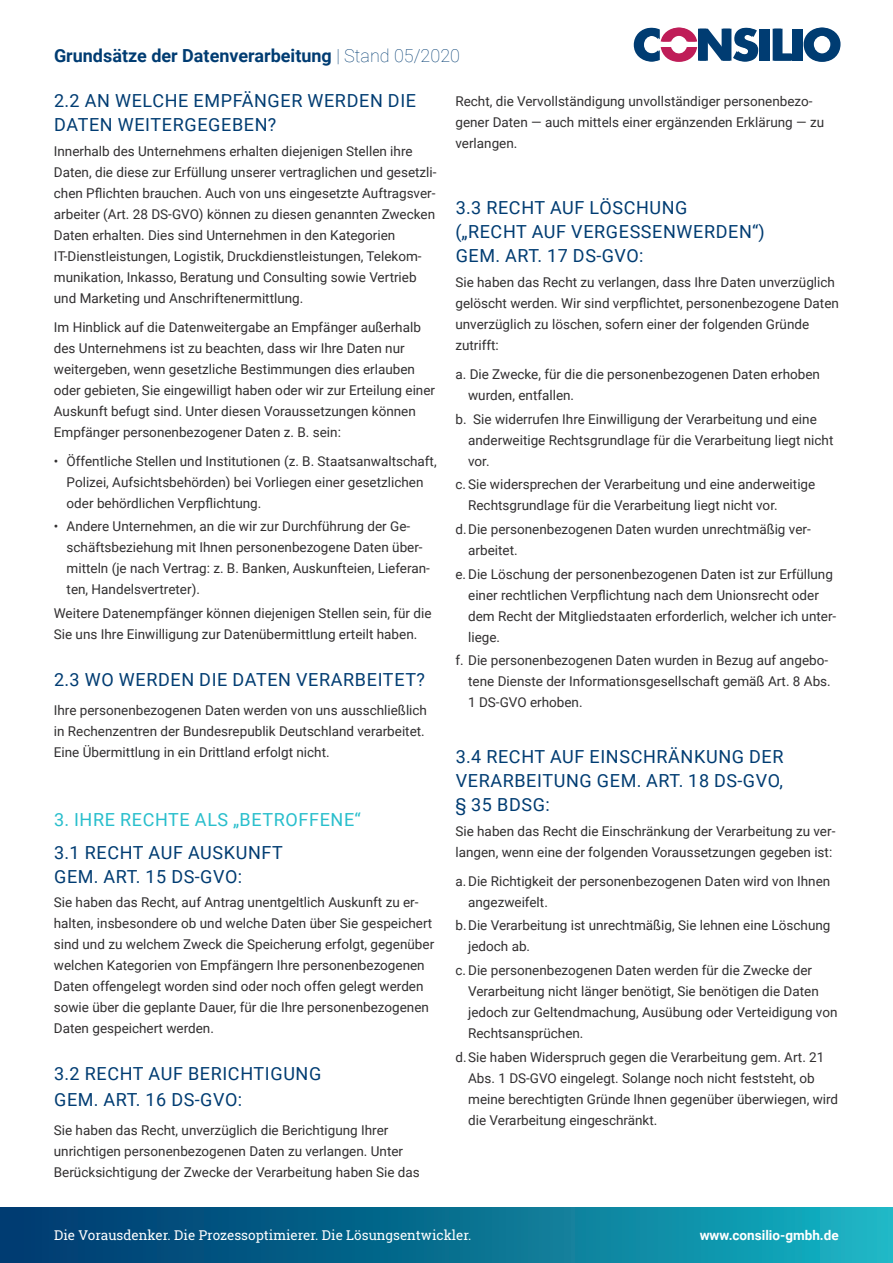
<style>
.page{position:relative;width:893px;height:1263px;background:#fff}
.page>*{position:absolute;margin:0;border:0;box-sizing:border-box;transform-origin:0 0}
.t1{font:18px/24px "Roboto";letter-spacing:.035em;color:#003c72}
.t2{font:700 18px "Roboto";color:#003c72}
.t3{font:18px "Roboto";letter-spacing:.035em;color:#28becc}
.t4{font:13.5px/21px "Roboto";color:#312f30}
.t5{font:13.5px "Roboto Slab";color:#fff}
.t6{font:700 13.5px "Roboto";color:#fff}
.s1{font-weight:100}
</style>
<div class="page">
<div style="left:0;top:1207px;width:893px;height:56px;background:linear-gradient(to right,#00346a,#17b1bf)"></div>
<div style="left:760px;top:29px;width:8px;height:32px;background:#003c72"></div>
<div style="left:793px;top:29px;width:8px;height:32px;background:#003c72"></div>
<div style="left:761px;top:29px;width:9px;height:32px;background:#003c72"></div>
<svg style="left:773px;top:29px;width:19px;height:32px"></svg>
<div style="left:794px;top:29px;width:9px;height:32px;background:#003c72"></div>
<svg style="left:804px;top:28px;width:36px;height:34px"></svg>
<svg style="left:634px;top:28px;width:124px;height:34px"></svg>
<h1 class="t2" style="left:54px;top:43px;width:408px">Grundsätze der Datenverarbeitung <span class="s1">| Stand 05/2020</span></h1>
<h1 class="t1" style="left:54px;top:88px;width:363px">2.2 AN WELCHE EMPFÄNGER WERDEN DIE<br>DATEN WEITERGEGEBEN?</h1>
<p class="t4" style="left:54px;top:140px;width:384px">Innerhalb des Unternehmens erhalten diejenigen Stellen ihre Daten, die diese zur Erfüllung unserer vertraglichen und gesetzli&shy;chen Pflichten brauchen. Auch von uns eingesetzte Auftragsver&shy;arbeiter (Art. 28 DS-GVO) können zu diesen genannten Zwecken Daten erhalten. Dies sind Unternehmen in den Kategorien IT-Dienstleistungen, Logistik, Druckdienstleistungen, Telekom&shy;munikation, Inkasso, Beratung und Consulting sowie Vertrieb und Marketing und Anschriftenermittlung.</p>
<p class="t4" style="left:54px;top:316px;width:383px">Im Hinblick auf die Datenweitergabe an Empfänger außerhalb des Unternehmens ist zu beachten, dass wir Ihre Daten nur weitergeben, wenn gesetzliche Bestimmungen dies erlauben oder gebieten, Sie eingewilligt haben oder wir zur Erteilung einer Auskunft befugt sind. Unter diesen Voraussetzungen können Empfänger personenbezogener Daten z. B. sein:</p>
<p class="t4" style="left:67px;top:450px;width:371px;text-indent:-13px">• Öffentliche Stellen und Institutionen (z. B. Staatsanwaltschaft,<br>Polizei, Aufsichtsbehörden) bei Vorliegen einer gesetzlichen oder behördlichen Verpflichtung.</p>
<p class="t4" style="left:67px;top:516px;width:365px;text-indent:-13px">• Andere Unternehmen, an die wir zur Durchführung der Ge&shy;schäftsbeziehung mit Ihnen personenbezogene Daten über&shy;mitteln (je nach Vertrag: z. B. Banken, Auskunfteien, Lieferan&shy;ten, Handelsvertreter).</p>
<p class="t4" style="left:54px;top:602px;width:379px">Weitere Datenempfänger können diejenigen Stellen sein, für die<br>Sie uns Ihre Einwilligung zur Datenübermittlung erteilt haben.</p>
<h1 class="t1" style="left:54px;top:667px;width:372px">2.3 WO WERDEN DIE DATEN VERARBEITET?</h1>
<p class="t4" style="left:54px;top:699px;width:375px">Ihre personenbezogenen Daten werden von uns ausschließlich in Rechenzentren der Bundesrepublik Deutschland verarbeitet.<br>Eine Übermittlung in ein Drittland erfolgt nicht.</p>
<p class="t4" style="left:455px;top:90px;width:370px">Recht, die Vervollständigung unvollständiger personenbezo&shy;gener Daten — auch mittels einer ergänzenden Erklärung — zu verlangen.</p>
<h1 class="t1" style="left:455px;top:195px;width:311px">3.3 RECHT AUF LÖSCHUNG<br>(„RECHT AUF VERGESSENWERDEN“)<br>GEM. ART. 17 DS-GVO:</h1>
<p class="t4" style="left:455px;top:271px;width:385px">Sie haben das Recht zu verlangen, dass Ihre Daten unverzüglich gelöscht werden. Wir sind verpflichtet, personenbezogene Daten unverzüglich zu löschen, sofern einer der folgenden Gründe zutrifft:</p>
<p class="t4" style="left:468px;top:363px;width:353px;text-indent:-13px">a. Die Zwecke, für die die personenbezogenen Daten erhoben wurden, entfallen.</p>
<p class="t4" style="left:468px;top:408px;width:367px;text-indent:-13px">b. Sie widerrufen Ihre Einwilligung der Verarbeitung und eine anderweitige Rechtsgrundlage für die Verarbeitung liegt nicht vor.</p>
<p class="t4" style="left:468px;top:474px;width:349px;text-indent:-13px">c. Sie widersprechen der Verarbeitung und eine anderweitige<br>Rechtsgrundlage für die Verarbeitung liegt nicht vor.</p>
<p class="t4" style="left:468px;top:518px;width:344px;text-indent:-13px">d.Die personenbezogenen Daten wurden unrechtmäßig ver&shy;arbeitet.</p>
<p class="t4" style="left:468px;top:563px;width:370px;text-indent:-13px">e.Die Löschung der personenbezogenen Daten ist zur Erfüllung einer rechtlichen Verpflichtung nach dem Unionsrecht oder dem Recht der Mitgliedstaaten erforderlich, welcher ich unter&shy;liege.</p>
<p class="t4" style="left:468px;top:649px;width:364px;text-indent:-13px">f. Die personenbezogenen Daten wurden in Bezug auf angebo&shy;tene Dienste der Informationsgesellschaft gemäß Art. 8 Abs.<br>1 DS-GVO erhoben.</p>
<h1 class="t1" style="left:455px;top:744px;width:330px;text-align:justify">3.4 RECHT AUF EINSCHRÄNKUNG DER VERARBEITUNG GEM. ART. 18 DS-GVO, § 35 BDSG:</h1>
<p class="t4" style="left:455px;top:820px;width:381px">Sie haben das Recht die Einschränkung der Verarbeitung zu ver&shy;langen, wenn eine der folgenden Voraussetzungen gegeben ist:</p>
<p class="t4" style="left:468px;top:870px;width:364px;text-indent:-13px">a.Die Richtigkeit der personenbezogenen Daten wird von Ihnen angezweifelt.</p>
<p class="t4" style="left:468px;top:915px;width:364px;text-indent:-13px">b.Die Verarbeitung ist unrechtmäßig, Sie lehnen eine Löschung jedoch ab.</p>
<p class="t4" style="left:468px;top:959px;width:371px;text-indent:-13px">c. Die personenbezogenen Daten werden für die Zwecke der Verarbeitung nicht länger benötigt, Sie benötigen die Daten jedoch zur Geltendmachung, Ausübung oder Verteidigung von Rechtsansprüchen.</p>
<p class="t4" style="left:468px;top:1046px;width:371px;text-indent:-13px">d.Sie haben Widerspruch gegen die Verarbeitung gem. Art. 21<br>Abs. 1 DS-GVO eingelegt. Solange noch nicht feststeht, ob meine berechtigten Gründe Ihnen gegenüber überwiegen, wird die Verarbeitung eingeschränkt.</p>
<h1 class="t3" style="left:54px;top:807px;width:308px">3. IHRE RECHTE ALS „BETROFFENE“</h1>
<h1 class="t1" style="left:54px;top:840px;width:230px">3.1 RECHT AUF AUSKUNFT<br>GEM. ART. 15 DS-GVO:</h1>
<p class="t4" style="left:54px;top:891px;width:382px">Sie haben das Recht, auf Antrag unentgeltlich Auskunft zu er&shy;halten, insbesondere ob und welche Daten über Sie gespeichert sind und zu welchem Zweck die Speicherung erfolgt, gegenüber welchen Kategorien von Empfängern Ihre personenbezogenen Daten offengelegt worden sind oder noch offen gelegt werden sowie über die geplante Dauer, für die Ihre personenbezogenen Daten gespeichert werden.</p>
<h1 class="t1" style="left:54px;top:1060px;width:269px;line-height:26.2px">3.2 RECHT AUF BERICHTIGUNG<br>GEM. ART. 16 DS-GVO:</h1>
<p class="t4" style="left:54px;top:1119px;width:368px">Sie haben das Recht, unverzüglich die Berichtigung Ihrer unrichtigen personenbezogenen Daten zu verlangen. Unter<br>Berücksichtigung der Zwecke der Verarbeitung haben Sie das</p>
<p class="t5" style="left:54px;top:1226px;width:419px">Die Vorausdenker. Die Prozessoptimierer. Die Lösungsentwickler.</p>
<p class="t6" style="left:700px;top:1226px;width:141px">www.consilio-gmbh.de</p>
</div>
